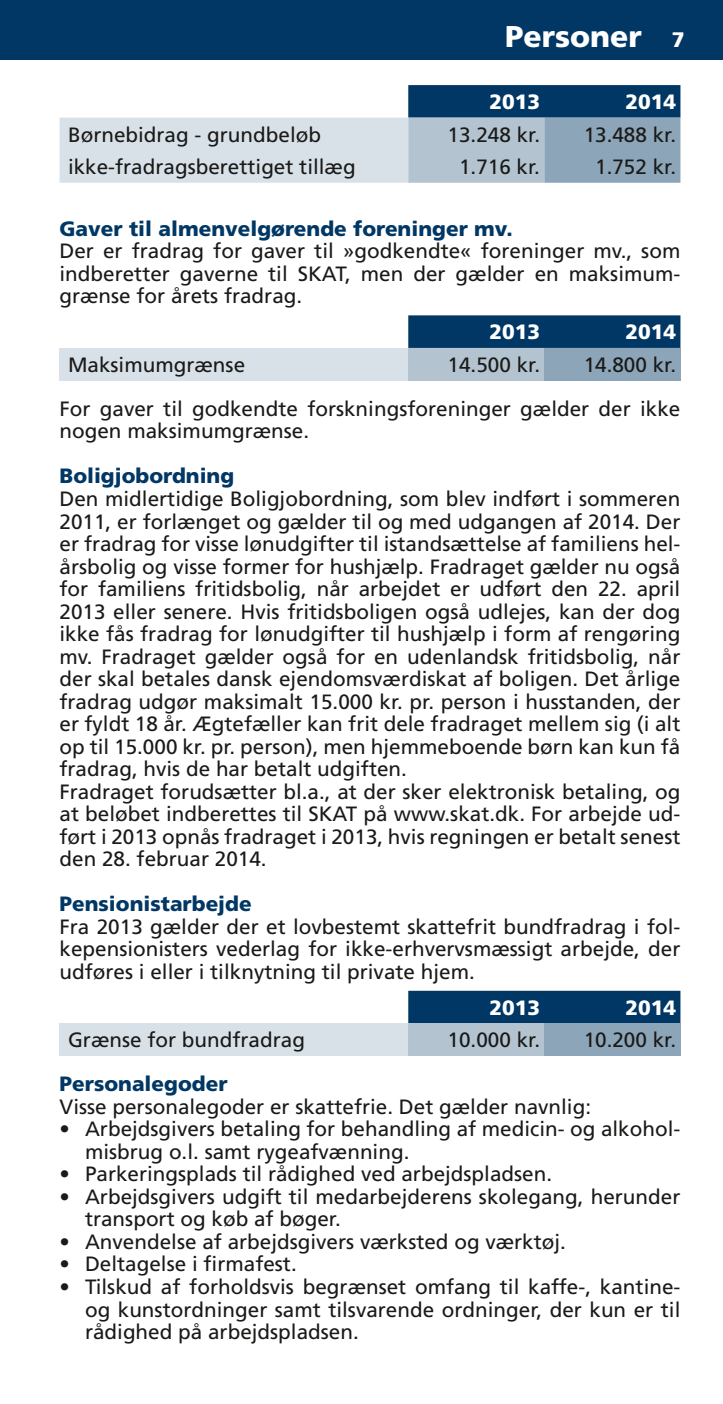
<style>
.page{position:relative;width:723px;height:1404px;background:#fff}
.page>*{position:absolute;margin:0;border:0;box-sizing:border-box;transform-origin:0 0}
.t1{font:900 30px "Frutiger LT Std";color:#fff}
.t2{font:20.7px/22.5px "Frutiger LT Std";color:#1a1a18;text-align:justify}
.t3{font:900 20.7px "Frutiger LT Std";color:#003764}
.t4{font:900 20.7px "Frutiger LT Std";color:#fff}
.s1{font-size:21px}
</style>
<div class="page">
<div style="left:0;top:0;width:723px;height:60px;background:#003764"></div>
<svg style="left:60px;top:85px;width:620px;height:98px"></svg>
<div style="left:408px;top:315px;width:272px;height:33px;background:#003764"></div>
<div style="left:60px;top:348px;width:348px;height:32px;background:#d9e1e8"></div>
<div style="left:408px;top:348px;width:136px;height:32px;background:#b3c3d0"></div>
<div style="left:544px;top:348px;width:136px;height:32px;background:#8ca5b9"></div>
<div style="left:408px;top:990px;width:272px;height:33px;background:#003764"></div>
<div style="left:60px;top:1023px;width:348px;height:32px;background:#d9e1e8"></div>
<div style="left:408px;top:1023px;width:136px;height:32px;background:#b3c3d0"></div>
<div style="left:544px;top:1023px;width:136px;height:32px;background:#8ca5b9"></div>
<h1 class="t1" style="left:505px;top:18px;width:181px">Personer <span class="s1">7</span></h1>
<p class="t4" style="left:489px;top:89px;width:52px">2013</p>
<p class="t4" style="left:625px;top:89px;width:52px">2014</p>
<p class="t2" style="left:68px;top:123px;width:255px">Børnebidrag - grundbeløb</p>
<p class="t2" style="left:448px;top:123px;width:94px">13.248 kr.</p>
<p class="t2" style="left:584px;top:123px;width:94px">13.488 kr.</p>
<p class="t2" style="left:68px;top:156px;width:289px">ikke-fradragsberettiget tillæg</p>
<p class="t2" style="left:459px;top:156px;width:82px">1.716 kr.</p>
<p class="t2" style="left:595px;top:156px;width:82px">1.752 kr.</p>
<p class="t3" style="left:59px;top:216px;width:455px">Gaver til almenvelgørende foreninger mv.</p>
<p class="t2" style="left:59px;top:240px;width:622px">Der er fradrag for gaver til »godkendte« foreninger mv., som indberetter gaverne til SKAT, men der gælder en maksimum&shy;grænse for årets fradrag.</p>
<p class="t4" style="left:489px;top:319px;width:52px">2013</p>
<p class="t4" style="left:625px;top:319px;width:52px">2014</p>
<p class="t2" style="left:68px;top:353px;width:179px">Maksimumgrænse</p>
<p class="t2" style="left:448px;top:353px;width:94px">14.500 kr.</p>
<p class="t2" style="left:60px;top:343px;width:622px;line-height:43.8px;text-align:right">14.800 kr.<br>For gaver til godkendte forskningsforeninger gælder der ikke</p>
<p class="t2" style="left:60px;top:420px;width:251px">nogen maksimumgrænse.</p>
<p class="t3" style="left:60px;top:463px;width:176px">Boligjobordning</p>
<p class="t2" style="left:60px;top:487px;width:622px;text-align:left">Den midlertidige Boligjobordning, som blev indført i sommeren 2011, er forlænget og gælder til og med udgangen af 2014. Der er fradrag for visse lønudgifter til istandsættelse af familiens hel&shy;årsbolig og visse former for hushjælp. Fradraget gælder nu også for familiens fritidsbolig, når arbejdet er udført den 22. april 2013 eller senere. Hvis fritidsboligen også udlejes, kan der dog ikke fås fradrag for lønudgifter til hushjælp i form af rengøring mv. Fradraget gælder også for en udenlandsk fritidsbolig, når der skal betales dansk ejendomsværdiskat af boligen. Det årlige fradrag udgør maksimalt 15.000 kr. pr. person i husstanden, der er fyldt 18 år. Ægtefæller kan frit dele fradraget mellem sig (i alt op til 15.000 kr. pr. person), men hjemmeboende børn kan kun få fradrag, hvis de har betalt udgiften.<br>Fradraget forudsætter bl.a., at der sker elektronisk betaling, og at beløbet indberettes til SKAT på www.skat.dk . For arbejde ud&shy;ført i 2013 opnås fradraget i 2013, hvis regningen er betalt senest den 28. februar 2014.</p>
<p class="t3" style="left:60px;top:891px;width:194px">Pensionistarbejde</p>
<p class="t2" style="left:60px;top:915px;width:622px">Fra 2013 gælder der et lovbestemt skattefrit bundfradrag i fol&shy;kepensionisters vederlag for ikke-erhvervsmæssigt arbejde, der udføres i eller i tilknytning til private hjem.</p>
<p class="t4" style="left:489px;top:994px;width:52px">2013</p>
<p class="t4" style="left:625px;top:994px;width:52px">2014</p>
<p class="t2" style="left:68px;top:1028px;width:238px">Grænse for bundfradrag</p>
<p class="t2" style="left:448px;top:1028px;width:94px">10.000 kr.</p>
<p class="t2" style="left:584px;top:1028px;width:94px">10.200 kr.</p>
<p class="t3" style="left:60px;top:1071px;width:170px">Personalegoder</p>
<p class="t2" style="left:60px;top:1095px;width:533px">Visse personalegoder er skattefrie. Det gælder navnlig:</p>
<p class="t2" style="left:85px;top:1117px;width:597px;text-indent:-26px">• Arbejdsgivers betaling for behandling af medicin- og alkohol&shy;misbrug o.l. samt rygeafvænning.</p>
<p class="t2" style="left:60px;top:1162px;width:494px">• Parkeringsplads til rådighed ved arbejdspladsen.</p>
<p class="t2" style="left:85px;top:1185px;width:597px;text-indent:-26px">• Arbejdsgivers udgift til medarbejderens skolegang, herunder transport og køb af bøger.</p>
<p class="t2" style="left:60px;top:1230px;width:508px">• Anvendelse af arbejdsgivers værksted og værktøj.</p>
<p class="t2" style="left:60px;top:1252px;width:239px">• Deltagelse i firmafest.</p>
<p class="t2" style="left:85px;top:1275px;width:597px;text-indent:-26px">• Tilskud af forholdsvis begrænset omfang til kaffe-, kantine&shy;og kunstordninger samt tilsvarende ordninger, der kun er til rådighed på arbejdspladsen.</p>
</div>
